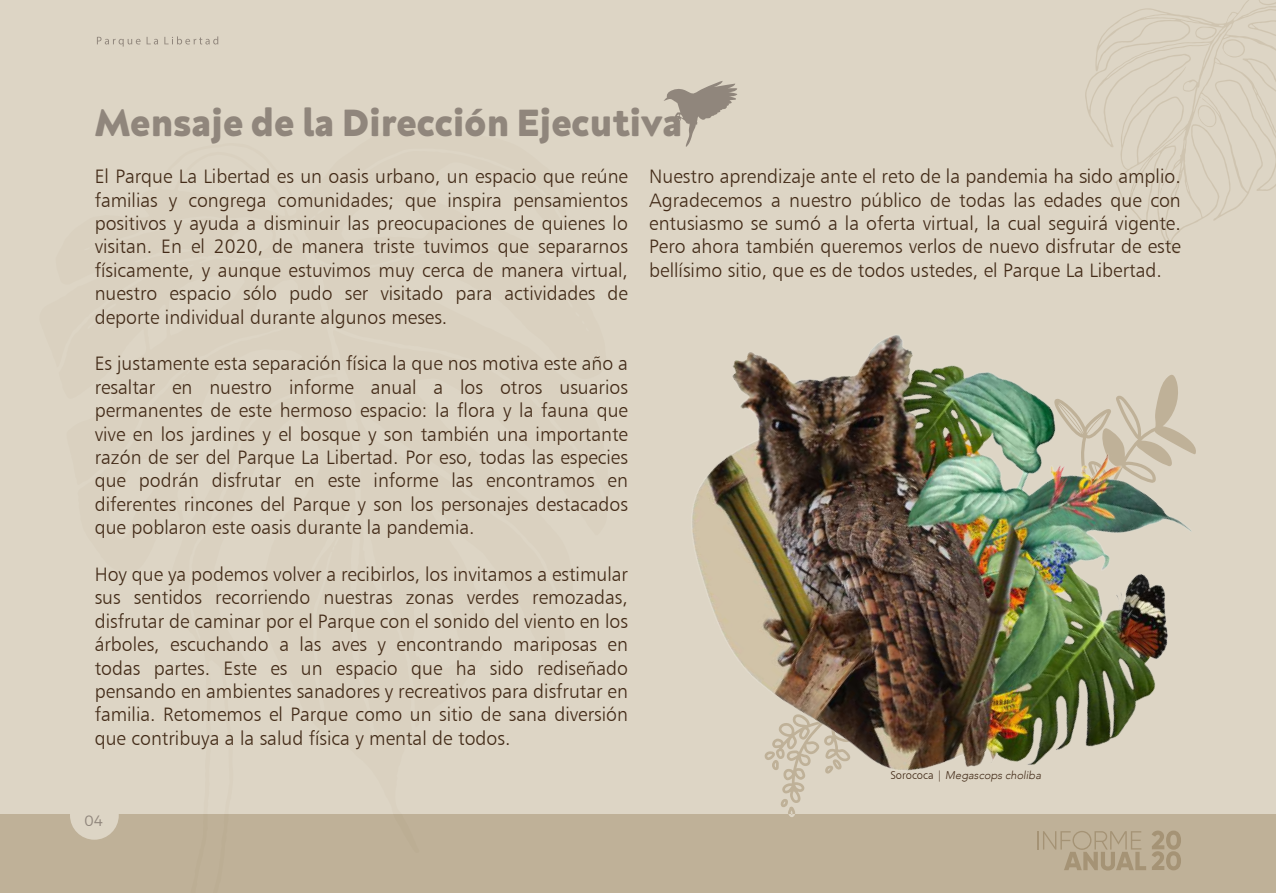
<style>
.page{position:relative;width:1276px;height:893px;background:#ddd5c5}
.page>*{position:absolute;margin:0;border:0;box-sizing:border-box;transform-origin:0 0}
.t1{font:800 39px "Neufreit";color:#90867c}
.t2{font:19.5px/23.4px "Humanist 777 BT Light B";color:#432b18;text-align:justify}
.t3{font:300 15px "Montserrat";color:#90867c}
.t4{font:italic 300 11.1px "Avenir";color:#432b18}
.s1{font-family:"Humanist 777 BT Light B";font-weight:400;font-style:normal}
</style>
<div class="page">
<div style="left:0;top:814px;width:1276px;height:79px;background:#bfb198"></div>
<svg style="left:1085px;top:0;width:191px;height:226px"></svg>
<svg style="left:1197px;top:105px;width:19px;height:22px"></svg>
<svg style="left:1195px;top:27px;width:50px;height:31px"></svg>
<svg style="left:1160px;top:188px;width:2px;height:7px"></svg>
<div style="left:70px;top:791px;width:49px;height:49px;background:#ddd5c5;border-radius:50%"></div>
<svg style="left:97px;top:37px;width:44px;height:10px"></svg>
<svg style="left:147px;top:37px;width:11px;height:7px"></svg>
<svg style="left:164px;top:36px;width:54px;height:8px"></svg>
<svg style="left:664px;top:81px;width:73px;height:66px"></svg>
<img style="left:692px;top:226px;width:504px;height:645px">
<svg style="left:764px;top:683px;width:89px;height:134px"></svg>
<h1 class="t1" style="left:95px;top:99px;width:589px">Mensaje de la Dirección Ejecutiva</h1>
<p class="t2" style="left:95px;top:164px;width:535px">El Parque La Libertad es un oasis urbano, un espacio que reúne familias y congrega comunidades; que inspira pensamientos positivos y ayuda a disminuir las preocupaciones de quienes lo visitan. En el 2020, de manera triste tuvimos que separarnos físicamente, y aunque estuvimos muy cerca de manera virtual, nuestro espacio sólo pudo ser visitado para actividades de deporte individual durante algunos meses.</p>
<p class="t2" style="left:95px;top:352px;width:535px">Es justamente esta separación física la que nos motiva este año a resaltar en nuestro informe anual a los otros usuarios permanentes de este hermoso espacio: la flora y la fauna que vive en los jardines y el bosque y son también una importante razón de ser del Parque La Libertad. Por eso, todas las especies que podrán disfrutar en este informe las encontramos en diferentes rincones del Parque y son los personajes destacados que poblaron este oasis durante la pandemia.</p>
<p class="t2" style="left:95px;top:562px;width:535px">Hoy que ya podemos volver a recibirlos, los invitamos a estimular sus sentidos recorriendo nuestras zonas verdes remozadas, disfrutar de caminar por el Parque con el sonido del viento en los árboles, escuchando a las aves y encontrando mariposas en todas partes. Este es un espacio que ha sido rediseñado pensando en ambientes sanadores y recreativos para disfrutar en familia. Retomemos el Parque como un sitio de sana diversión que contribuya a la salud física y mental de todos.</p>
<p class="t2" style="left:649px;top:164px;width:533px">Nuestro aprendizaje ante el reto de la pandemia ha sido amplio.<br>Agradecemos a nuestro público de todas las edades que con entusiasmo se sumó a la oferta virtual, la cual seguirá vigente.<br>Pero ahora también queremos verlos de nuevo disfrutar de este bellísimo sitio, que es de todos ustedes, el Parque La Libertad.</p>
<p class="t3" style="left:84px;top:808px;width:20px">04</p>
<p class="t4" style="left:890px;top:769px;width:152px"><span class="s1">Sorococa |</span> Megascops choliba</p>
</div>
